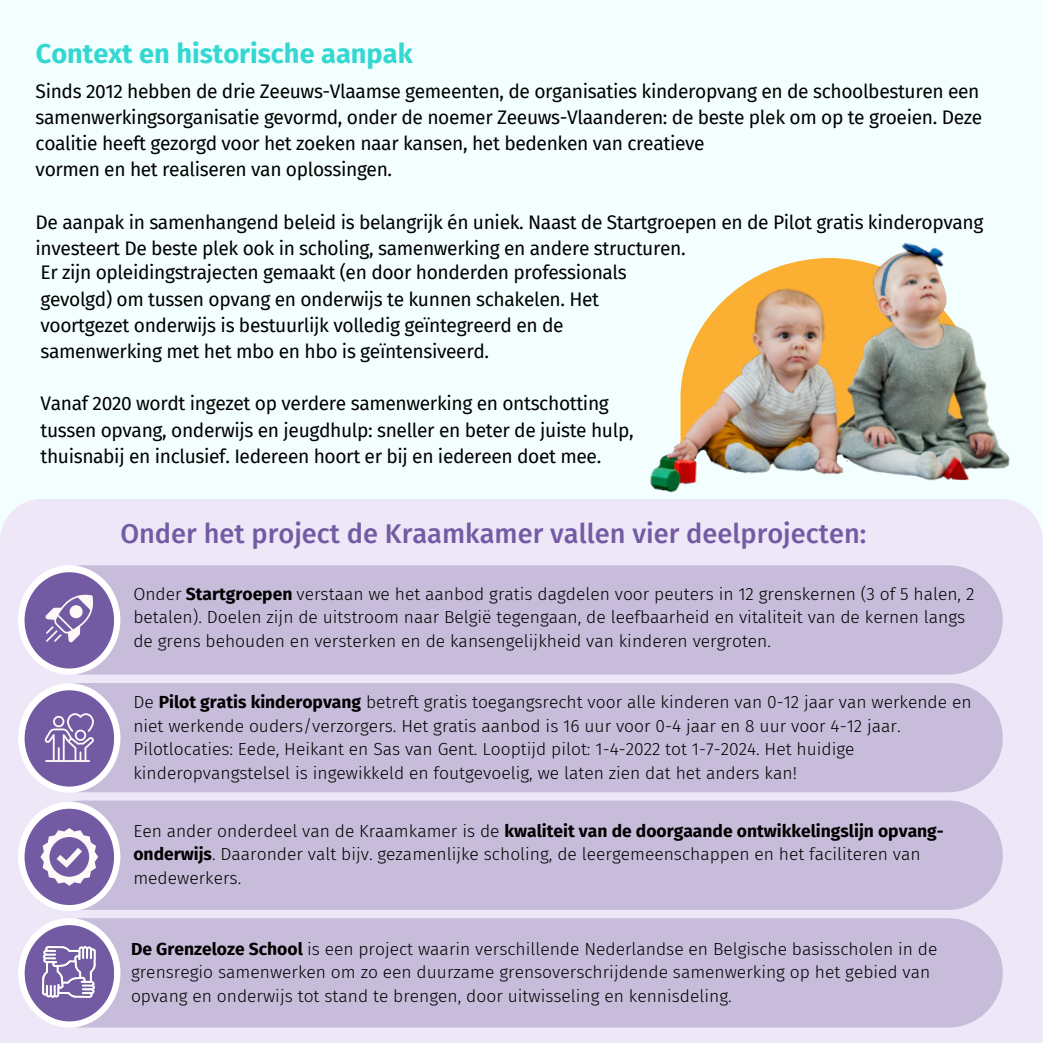
<style>
.page{position:relative;width:1043px;height:1043px;background:#fff}
.page>*{position:absolute;margin:0;border:0;box-sizing:border-box;transform-origin:0 0}
.t1{font:500 27.12px "Fira Sans";color:#735ba3}
.t2{font:700 27.12px "Fira Sans";color:#34d7d1}
.t3{font:19.25px/26.1px "Fira Sans";letter-spacing:-.02em;color:#000}
.t4{font:300 17.5px/23.6px "Fira Sans";color:#000}
.s1{font-weight:700}
</style>
<div class="page">
<div style="left:0;top:0;width:1042px;height:498px;background:#f3fffe"></div>
<div style="left:0;top:498px;width:1042px;height:544px;background:#ede7f8"></div>
<div style="left:28px;top:565px;width:974px;height:109px;background:#c7bdda;border-radius:55px"></div>
<div style="left:28px;top:800px;width:974px;height:109px;background:#c7bdda;border-radius:55px"></div>
<div style="left:28px;top:917px;width:974px;height:110px;background:#c7bdda;border-radius:55px"></div>
<div style="left:18px;top:565px;width:102px;height:109px;background:#fff;border-radius:50%"></div>
<div style="left:25px;top:572px;width:89px;height:96px;background:#735ba3;border-radius:50%"></div>
<div style="left:28px;top:682px;width:974px;height:110px;background:#c7bdda;border-radius:55px"></div>
<div style="left:18px;top:683px;width:102px;height:109px;background:#fff;border-radius:50%"></div>
<div style="left:25px;top:690px;width:89px;height:96px;background:#735ba3;border-radius:50%"></div>
<svg style="left:45px;top:594px;width:48px;height:48px"></svg>
<svg style="left:45px;top:713px;width:49px;height:48px"></svg>
<div style="left:18px;top:801px;width:102px;height:109px;background:#fff;border-radius:50%"></div>
<div style="left:25px;top:808px;width:89px;height:96px;background:#735ba3;border-radius:50%"></div>
<svg style="left:40px;top:828px;width:58px;height:57px"></svg>
<svg style="left:18px;top:917px;width:102px;height:110px;fill:#fff"></svg>
<div style="left:25px;top:924px;width:89px;height:96px;background:#735ba3;border-radius:50%"></div>
<img style="left:43px;top:946px;width:52px;height:51px">
<img style="left:644px;top:233px;width:372px;height:278px">
<p class="t2" style="left:36px;top:38px;width:378px">Context en historische aanpak</p>
<h1 class="t3" style="left:36px;top:78px;width:947px">Sinds 2012 hebben de drie Zeeuws-Vlaamse gemeenten, de organisaties kinderopvang en de schoolbesturen een samenwerkingsorganisatie gevormd, onder de noemer Zeeuws-Vlaanderen: de beste plek om op te groeien. Deze coalitie heeft gezorgd voor het zoeken naar kansen, het bedenken van creatieve</h1>
<p class="t3" style="left:36px;top:157px;width:358px">vormen en het realiseren van oplossingen.</p>
<p class="t3" style="left:36px;top:209px;width:949px">De aanpak in samenhangend beleid is belangrijk én uniek. Naast de Startgroepen en de Pilot gratis kinderopvang investeert De beste plek ook in scholing, samenwerking en andere structuren.</p>
<p class="t3" style="left:40px;top:260px;width:587px">Er zijn opleidingstrajecten gemaakt (en door honderden professionals gevolgd) om tussen opvang en onderwijs te kunnen schakelen. Het voortgezet onderwijs is bestuurlijk volledig geïntegreerd en de samenwerking met het mbo en hbo is geïntensiveerd.</p>
<p class="t3" style="left:40px;top:391px;width:594px">Vanaf 2020 wordt ingezet op verdere samenwerking en ontschotting tussen opvang, onderwijs en jeugdhulp: sneller en beter de juiste hulp, thuisnabij en inclusief. Iedereen hoort er bij en iedereen doet mee.</p>
<p class="t1" style="left:120px;top:517px;width:747px">Onder het project de Kraamkamer vallen vier deelprojecten:</p>
<p class="t4" style="left:133px;top:582px;width:842px">Onder <span class="s1">Startgroepen</span> verstaan we het aanbod gratis dagdelen voor peuters in 12 grenskernen (3 of 5 halen, 2 betalen). Doelen zijn de uitstroom naar België tegengaan, de leefbaarheid en vitaliteit van de kernen langs de grens behouden en versterken en de kansengelijkheid van kinderen vergroten.</p>
<p class="t4" style="left:133px;top:690px;width:839px">De <span class="s1">Pilot gratis kinderopvang</span> betreft gratis toegangsrecht voor alle kinderen van 0-12 jaar van werkende en niet werkende ouders/verzorgers. Het gratis aanbod is 16 uur voor 0-4 jaar en 8 uur voor 4-12 jaar.<br>Pilotlocaties: Eede, Heikant en Sas van Gent. Looptijd pilot: 1-4-2022 tot 1-7-2024. Het huidige kinderopvangstelsel is ingewikkeld en foutgevoelig, we laten zien dat het anders kan!</p>
<p class="t4" style="left:133px;top:819px;width:811px">Een ander onderdeel van de Kraamkamer is de <span class="s1">kwaliteit van de doorgaande ontwikkelingslijn opvang&shy;onderwijs</span>. Daaronder valt bijv. gezamenlijke scholing, de leergemeenschappen en het faciliteren van medewerkers.</p>
<p class="t4" style="left:131px;top:936px;width:807px"><span class="s1">De Grenzeloze School</span> is een project waarin verschillende Nederlandse en Belgische basisscholen in de grensregio samenwerken om zo een duurzame grensoverschrijdende samenwerking op het gebied van opvang en onderwijs tot stand te brengen, door uitwisseling en kennisdeling.</p>
</div>
